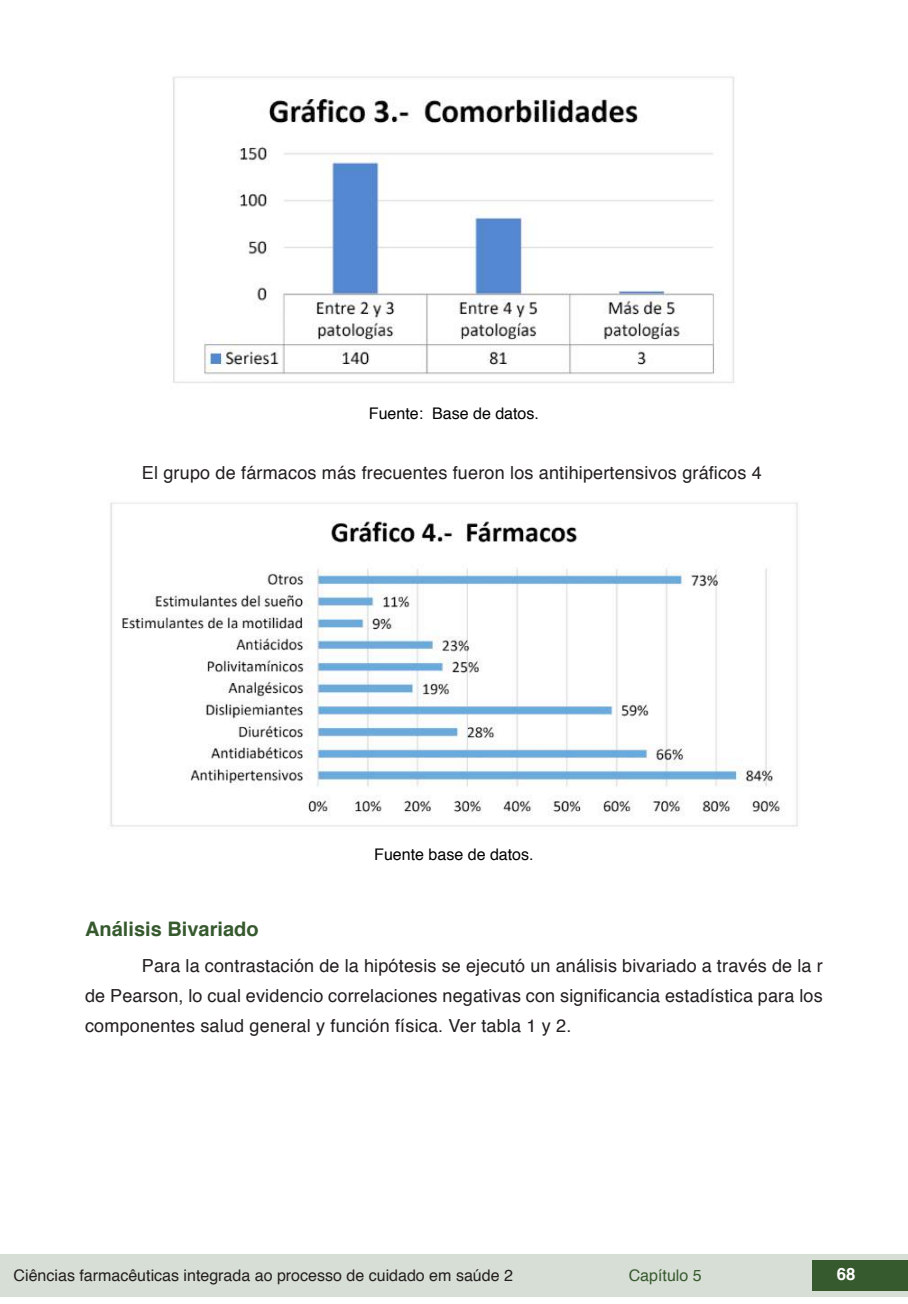
<style>
.page{position:relative;width:908px;height:1304px;background:#fff}
.page>*{position:absolute;margin:0;border:0;box-sizing:border-box;transform-origin:0 0}
.t1{font:700 20px "Helvetica";color:#36592e}
.t2{font:18px/30px "Helvetica";letter-spacing:.01em;color:#231f20;text-align:justify}
.t3{font:700 16.8px "Helvetica";color:#fff}
.t4{font:16px "Helvetica";color:#231f20}
.t5{font:16px "Helvetica";color:#000}
.t6{font:16px "Helvetica";color:#36592e}
</style>
<div class="page">
<div style="left:0;top:1254px;width:906px;height:43px;background:#d7ded5"></div>
<div style="left:812px;top:1261px;width:95px;height:30px;background:#36592e"></div>
<img style="left:172px;top:76px;width:563px;height:307px">
<img style="left:107px;top:502px;width:691px;height:327px">
<p class="t5" style="left:369px;top:401px;width:171px">Fuente: Base de datos.</p>
<p class="t2" style="left:142px;top:459px;width:621px">El grupo de fármacos más frecuentes fueron los antihipertensivos gráficos 4</p>
<p class="t5" style="left:374px;top:842px;width:161px">Fuente base de datos.</p>
<p class="t1" style="left:85px;top:913px;width:175px">Análisis Bivariado</p>
<p class="t2" style="left:85px;top:951px;width:738px;text-indent:57px">Para la contrastación de la hipótesis se ejecutó un análisis bivariado a través de la r de Pearson, lo cual evidencio correlaciones negativas con significancia estadística para los componentes salud general y función física. Ver tabla 1 y 2.</p>
<p class="t4" style="left:14px;top:1263px;width:500px">Ciências farmacêuticas integrada ao processo de cuidado em saúde 2</p>
<p class="t6" style="left:628px;top:1263px;width:74px">Capítulo 5</p>
<p class="t3" style="left:836px;top:1261px;width:20px">68</p>
</div>
